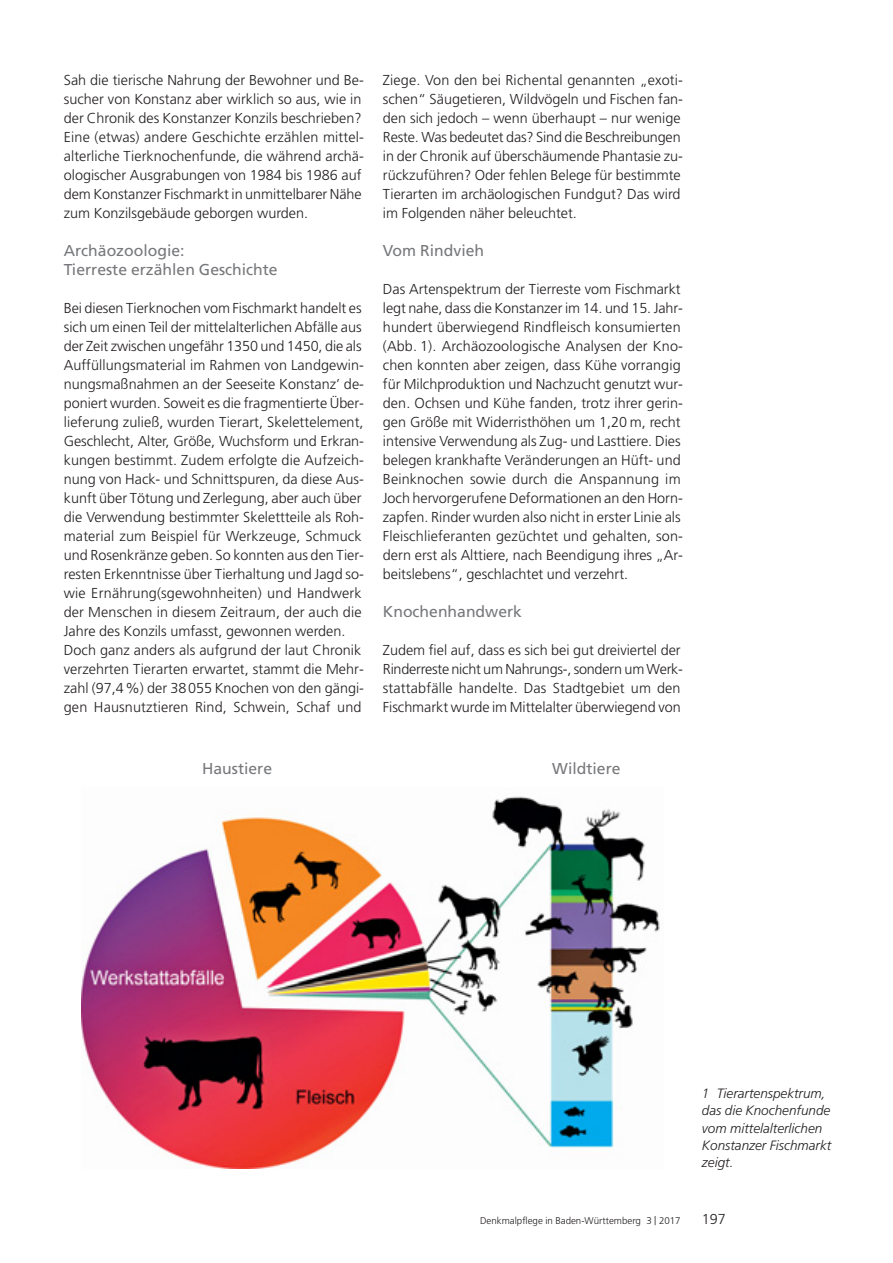
<style>
.page{position:relative;width:893px;height:1263px;background:#fff}
.page>*{position:absolute;margin:0;border:0;box-sizing:border-box;transform-origin:0 0}
.t1{font:15.75px/19px "Frutiger";color:#77787b}
.t2{font:300 14.4px/19px "Frutiger";color:#231f20}
.t3{font:italic 300 13.5px/17.2px "Frutiger";color:#231f20}
.t4{font:300 9.75px "Frutiger";color:#231f20}
.s1{font-size:12px}
</style>
<div class="page">
<img style="left:82px;top:796px;width:578px;height:372px">
<p class="t2" style="left:64px;top:72px;width:302px">Sah die tierische Nahrung der Bewohner und Be&shy;sucher von Konstanz aber wirklich so aus, wie in der Chronik des Konstanzer Konzils beschrieben?<br>Eine (etwas) andere Geschichte erzählen mittel - alterliche Tierknochenfunde, die während archä&shy;ologischer Ausgrabungen von 1984 bis 1986 auf dem Konstanzer Fischmarkt in unmittelbarer Nähe zum Konzilsgebäude geborgen wurden.</p>
<p class="t1" style="left:64px;top:242px;width:215px">Archäozoologie:<br>Tierreste erzählen Geschichte</p>
<p class="t2" style="left:64px;top:299px;width:302px">Bei diesen Tierknochen vom Fischmarkt handelt es sich um einen Teil der mittelalterlichen Abfälle aus der Zeit zwischen ungefähr 1350 und 1450, die als Auffüllungsmaterial im Rahmen von Landgewin&shy;nungsmaßnahmen an der Seeseite Konstanz’ de&shy;poniert wurden. Soweit es die fragmentierte Über&shy;lieferung zuließ, wurden Tierart, Skelettelement, Geschlecht, Alter, Größe, Wuchsform und Erkran&shy;kungen bestimmt. Zudem erfolgte die Aufzeich&shy;nung von Hack- und Schnittspuren, da diese Aus&shy;kunft über Tötung und Zerlegung, aber auch über die Verwendung bestimmter Skelettteile als Roh&shy;material zum Beispiel für Werkzeuge, Schmuck und Rosenkränze geben. So konnten aus den Tier&shy;resten Erkenntnisse über Tierhaltung und Jagd so&shy;wie Ernährung(sgewohnheiten) und Handwerk der Menschen in diesem Zeitraum, der auch die Jahre des Konzils umfasst, gewonnen werden.<br>Doch ganz anders als aufgrund der laut Chronik verzehrten Tierarten erwartet, stammt die Mehr&shy;zahl (97,4%) der 38055 Knochen von den gängi&shy;gen Hausnutztieren Rind, Schwein, Schaf und</p>
<p class="t2" style="left:383px;top:72px;width:302px">Ziege. Von den bei Richental genannten „exoti&shy;schen“ Säugetieren, Wildvögeln und Fischen fan&shy;den sich jedoch – wenn überhaupt – nur wenige Reste. Was bedeutet das? Sind die Beschreibungen in der Chronik auf überschäumende Phantasie zu&shy;rückzuführen? Oder fehlen Belege für bestimmte Tierarten im archäologischen Fundgut? Das wird im Folgenden näher beleuchtet.</p>
<p class="t1" style="left:383px;top:242px;width:103px">Vom Rindvieh</p>
<p class="t2" style="left:383px;top:280px;width:302px">Das Artenspektrum der Tierreste vom Fischmarkt legt nahe, dass die Konstanzer im 14. und 15. Jahr&shy;hundert überwiegend Rindfleisch konsumierten (Abb. 1). Archäozoologische Analysen der Kno&shy;chen konnten aber zeigen, dass Kühe vorrangig für Milchproduktion und Nachzucht genutzt wur&shy;den. Ochsen und Kühe fanden, trotz ihrer gerin&shy;gen Größe mit Widerristhöhen um 1,20 m, recht intensive Verwendung als Zug- und Lasttiere. Dies belegen krankhafte Veränderungen an Hüft- und Beinknochen sowie durch die Anspannung im Joch hervorgerufene Deformationen an den Horn&shy;zapfen. Rinder wurden also nicht in erster Linie als Fleischlieferanten gezüchtet und gehalten, son&shy;dern erst als Alttiere, nach Beendigung ihres „Ar&shy;beitslebens“, geschlachtet und verzehrt.</p>
<p class="t1" style="left:383px;top:603px;width:141px">Knochenhandwerk</p>
<p class="t2" style="left:383px;top:641px;width:302px">Zudem fiel auf, dass es sich bei gut dreiviertel der Rinderreste nicht um Nahrungs-, sondern um Werk - stattabfälle handelte. Das Stadtgebiet um den Fischmarkt wurde im Mittelalter überwiegend von</p>
<p class="t1" style="left:202px;top:760px;width:72px">Haustiere</p>
<p class="t1" style="left:552px;top:760px;width:70px">Wildtiere</p>
<p class="t4" style="left:480px;top:1217px;width:202px">Denkmalpflege in Baden-Württemberg 3 <span class="s1">|</span> 2017</p>
<p class="t3" style="left:702px;top:1086px;width:131px">1 Tierartenspektrum, das die Knochenfunde vom mittelalterlichen<br>Kon stanzer Fischmarkt zeigt.</p>
<p class="t2" style="left:702px;top:1211px;width:26px">197</p>
</div>
